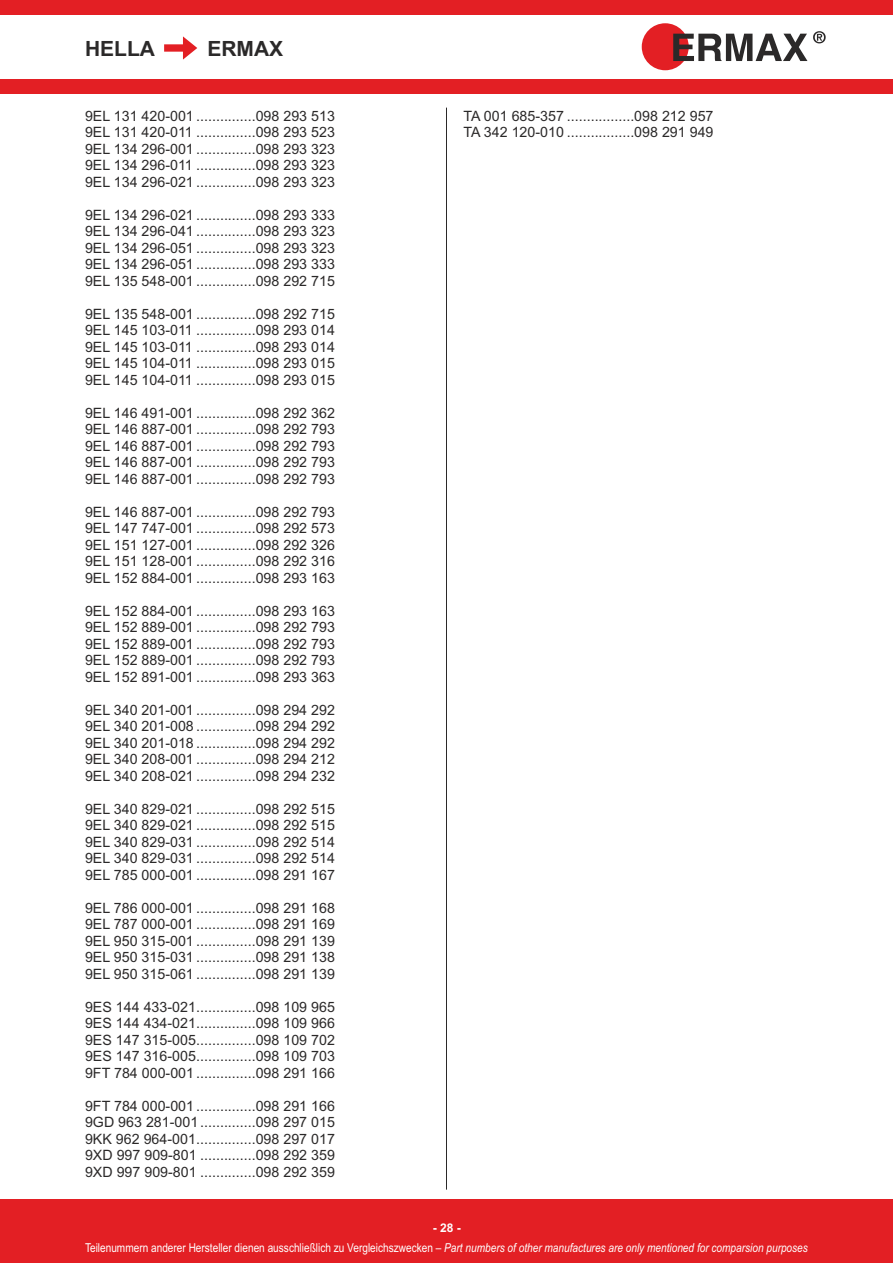
<style>
.page{position:relative;width:893px;height:1263px;background:#fff}
.page>*{position:absolute;margin:0;border:0;box-sizing:border-box;transform-origin:0 0}
.t1{font:700 21px "Arial";color:#2b2929}
.t2{font:14.25px/16.5px "Arial";color:#2b2929;text-align:justify}
.t3{font:12.3px "Arial Narrow";color:#fff}
.t4{font:700 12px "Arial";color:#fff}
.s1{font-style:italic}
</style>
<div class="page">
<div style="left:0;top:79px;width:893px;height:15px;background:#e31f24"></div>
<div style="left:0;top:0;width:893px;height:15px;background:#e31f24"></div>
<div style="left:642px;top:23px;width:47px;height:47px;background:#e31f24;border-radius:50%"></div>
<svg style="left:673px;top:31px;width:153px;height:30px"></svg>
<div style="left:0;top:1199px;width:893px;height:64px;background:#e31f24"></div>
<hr style="left:446px;top:108px;width:1px;height:1081px;background:#2b2929">
<svg style="left:164px;top:36px;width:33px;height:24px"></svg>
<h1 class="t1" style="left:85px;top:40px;width:71px">HELLA</h1>
<h1 class="t1" style="left:207px;top:40px;width:77px">ERMAX</h1>
<p class="t2" style="left:85px;top:109px;width:251px">9EL 131 420-001 ...............098 293 513<br>9EL 131 420-011 ...............098 293 523<br>9EL 134 296-001 ...............098 293 323<br>9EL 134 296-011 ...............098 293 323<br>9EL 134 296-021 ...............098 293 323</p>
<p class="t2" style="left:85px;top:208px;width:251px">9EL 134 296-021 ...............098 293 333<br>9EL 134 296-041 ...............098 293 323<br>9EL 134 296-051 ...............098 293 323<br>9EL 134 296-051 ...............098 293 333<br>9EL 135 548-001 ...............098 292 715</p>
<p class="t2" style="left:85px;top:307px;width:251px">9EL 135 548-001 ...............098 292 715<br>9EL 145 103-011 ...............098 293 014<br>9EL 145 103-011 ...............098 293 014<br>9EL 145 104-011 ...............098 293 015<br>9EL 145 104-011 ...............098 293 015</p>
<p class="t2" style="left:85px;top:406px;width:251px">9EL 146 491-001 ...............098 292 362<br>9EL 146 887-001 ...............098 292 793<br>9EL 146 887-001 ...............098 292 793<br>9EL 146 887-001 ...............098 292 793<br>9EL 146 887-001 ...............098 292 793</p>
<p class="t2" style="left:85px;top:505px;width:251px">9EL 146 887-001 ...............098 292 793<br>9EL 147 747-001 ...............098 292 573<br>9EL 151 127-001 ...............098 292 326<br>9EL 151 128-001 ...............098 292 316<br>9EL 152 884-001 ...............098 293 163</p>
<p class="t2" style="left:85px;top:604px;width:251px">9EL 152 884-001 ...............098 293 163<br>9EL 152 889-001 ...............098 292 793<br>9EL 152 889-001 ...............098 292 793<br>9EL 152 889-001 ...............098 292 793<br>9EL 152 891-001 ...............098 293 363</p>
<p class="t2" style="left:85px;top:703px;width:251px">9EL 340 201-001 ...............098 294 292<br>9EL 340 201-008 ...............098 294 292<br>9EL 340 201-018 ...............098 294 292<br>9EL 340 208-001 ...............098 294 212<br>9EL 340 208-021 ...............098 294 232</p>
<p class="t2" style="left:85px;top:802px;width:251px">9EL 340 829-021 ...............098 292 515<br>9EL 340 829-021 ...............098 292 515<br>9EL 340 829-031 ...............098 292 514<br>9EL 340 829-031 ...............098 292 514<br>9EL 785 000-001 ...............098 291 167</p>
<p class="t2" style="left:85px;top:901px;width:251px">9EL 786 000-001 ...............098 291 168<br>9EL 787 000-001 ...............098 291 169<br>9EL 950 315-001 ...............098 291 139<br>9EL 950 315-031 ...............098 291 138<br>9EL 950 315-061 ...............098 291 139</p>
<p class="t2" style="left:85px;top:1000px;width:251px">9ES 144 433-021...............098 109 965<br>9ES 144 434-021...............098 109 966<br>9ES 147 315-005...............098 109 702<br>9ES 147 316-005...............098 109 703<br>9FT 784 000-001 ...............098 291 166</p>
<p class="t2" style="left:85px;top:1099px;width:251px">9FT 784 000-001 ...............098 291 166<br>9GD 963 281-001..............098 297 015<br>9KK 962 964-001...............098 297 017<br>9XD 997 909-801 ..............098 292 359<br>9XD 997 909-801 ..............098 292 359</p>
<p class="t2" style="left:464px;top:109px;width:251px">TA 001 685-357 .................098 212 957<br>TA 342 120-010 .................098 291 949</p>
<p class="t4" style="left:433px;top:1223px;width:30px">- 28 -</p>
<p class="t3" style="left:85px;top:1243px;width:724px">Teilenummern anderer Hersteller dienen ausschließlich zu Vergleichszwecken – <span class="s1">Part numbers of other manufactures are only mentioned for comparsion purposes</span></p>
</div>
